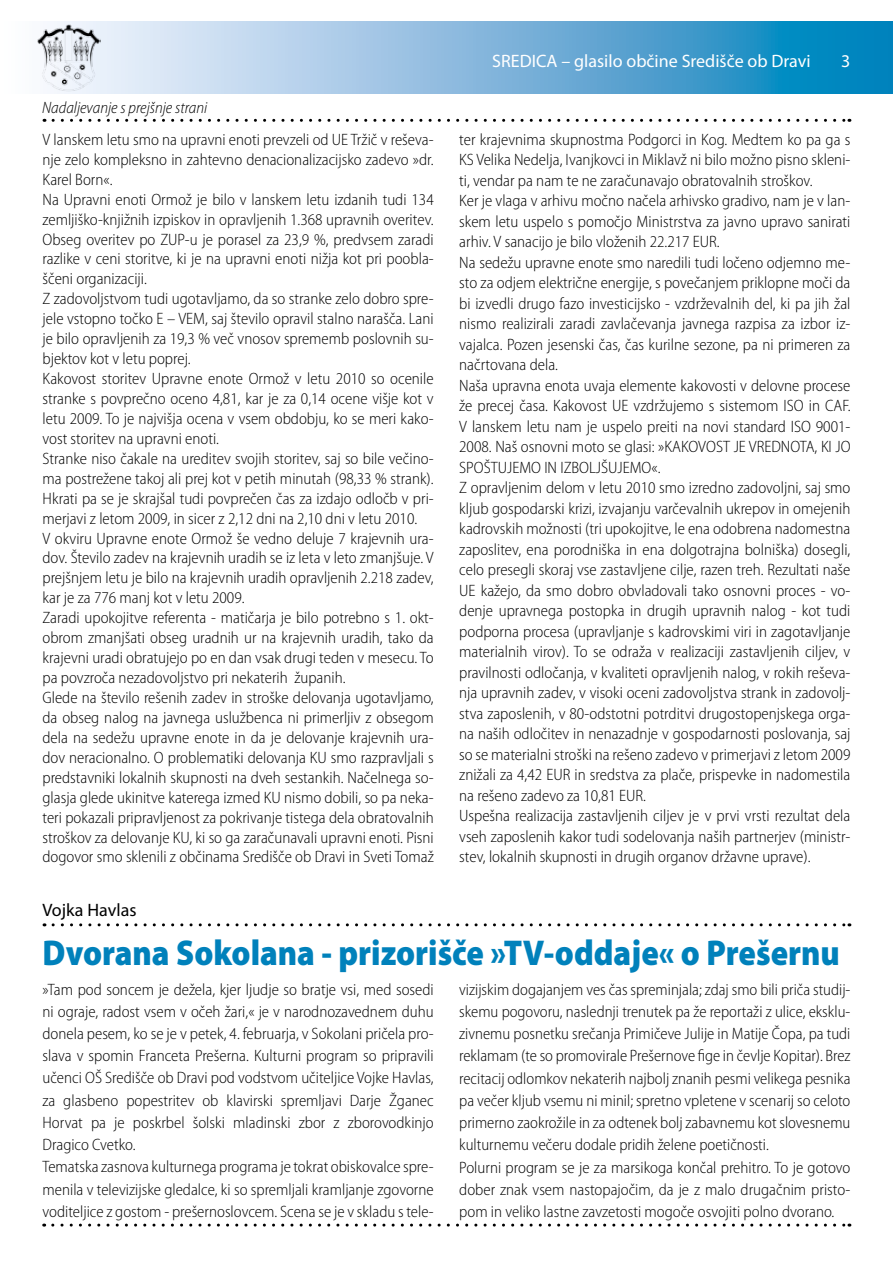
<style>
.page{position:relative;width:893px;height:1263px;background:#fff}
.page>*{position:absolute;margin:0;border:0;box-sizing:border-box;transform-origin:0 0}
.t1{font:900 36px "Myriad Pro";color:#0081bb;scale:.9 1}
.t2{font:18px "Myriad Pro";color:#fff}
.t3{font:18px "Myriad Pro";color:#000}
.t4{font:300 semi-condensed 16.5px/20px "Myriad Pro";color:#000}
.t5{font:italic 300 semi-condensed 16.5px "Myriad Pro";color:#000}
</style>
<div class="page">
<svg style="left:54px;top:21px;width:839px;height:73px;background:#78b5da"></svg>
<img style="left:37px;top:24px;width:64px;height:67px">
<svg style="left:53px;top:1223px;width:797px;height:3px"></svg>
<svg style="left:53px;top:923px;width:797px;height:3px"></svg>
<svg style="left:53px;top:119px;width:797px;height:3px"></svg>
<p class="t5" style="left:42px;top:99px;width:167px">Nadaljevanje s prejšnje strani</p>
<p class="t2" style="left:492px;top:50px;width:320px">SREDICA – glasilo občine Središče ob Dravi</p>
<p class="t2" style="left:841px;top:50px;width:11px">3</p>
<p class="t4" style="left:43px;top:130px;width:393px">V lanskem letu smo na upravni enoti prevzeli od UE Tržič v reševa&shy;nje zelo kompleksno in zahtevno denacionalizacijsko zadevo »dr.<br>Karel Born«.<br>Na Upravni enoti Ormož je bilo v lanskem letu izdanih tudi 134 zemljiško-knjižnih izpiskov in opravljenih 1.368 upravnih overitev.<br>Obseg overitev po ZUP-u je porasel za 23,9 %, predvsem zaradi razlike v ceni storitve, ki je na upravni enoti nižja kot pri poobla&shy;ščeni organizaciji.<br>Z zadovoljstvom tudi ugotavljamo, da so stranke zelo dobro spre&shy;jele vstopno točko E – VEM, saj število opravil stalno narašča. Lani je bilo opravljenih za 19,3 % več vnosov sprememb poslovnih su&shy;bjektov kot v letu poprej.<br>Kakovost storitev Upravne enote Ormož v letu 2010 so ocenile stranke s povprečno oceno 4,81, kar je za 0,14 ocene višje kot v letu 2009. To je najvišja ocena v vsem obdobju, ko se meri kako&shy;vost storitev na upravni enoti.<br>Stranke niso čakale na ureditev svojih storitev, saj so bile večino&shy;ma postrežene takoj ali prej kot v petih minutah (98,33 % strank).<br>Hkrati pa se je skrajšal tudi povprečen čas za izdajo odločb v pri&shy;merjavi z letom 2009, in sicer z 2,12 dni na 2,10 dni v letu 2010.<br>V okviru Upravne enote Ormož še vedno deluje 7 krajevnih ura&shy;dov. Število zadev na krajevnih uradih se iz leta v leto zmanjšuje. V prejšnjem letu je bilo na krajevnih uradih opravljenih 2.218 zadev, kar je za 776 manj kot v letu 2009.<br>Zaradi upokojitve referenta - matičarja je bilo potrebno s 1. okt&shy;obrom zmanjšati obseg uradnih ur na krajevnih uradih, tako da krajevni uradi obratujejo po en dan vsak drugi teden v mesecu. To pa povzroča nezadovoljstvo pri nekaterih županih.<br>Glede na število rešenih zadev in stroške delovanja ugotavljamo, da obseg nalog na javnega uslužbenca ni primerljiv z obsegom dela na sedežu upravne enote in da je delovanje krajevnih ura&shy;dov neracionalno. O problematiki delovanja KU smo razpravljali s predstavniki lokalnih skupnosti na dveh sestankih. Načelnega so&shy;glasja glede ukinitve katerega izmed KU nismo dobili, so pa neka&shy;teri pokazali pripravljenost za pokrivanje tistega dela obratovalnih stroškov za delovanje KU, ki so ga zaračunavali upravni enoti. Pisni dogovor smo sklenili z občinama Središče ob Dravi in Sveti Tomaž</p>
<p class="t4" style="left:459px;top:129px;width:393px;line-height:20.5px">ter krajevnima skupnostma Podgorci in Kog. Medtem ko pa ga s KS Velika Nedelja, Ivanjkovci in Miklavž ni bilo možno pisno skleni&shy;ti, vendar pa nam te ne zaračunavajo obratovalnih stroškov.<br>Ker je vlaga v arhivu močno načela arhivsko gradivo, nam je v lan&shy;skem letu uspelo s pomočjo Ministrstva za javno upravo sanirati arhiv. V sanacijo je bilo vloženih 22.217 EUR.<br>Na sedežu upravne enote smo naredili tudi ločeno odjemno me&shy;sto za odjem električne energije, s povečanjem priklopne moči da bi izvedli drugo fazo investicijsko - vzdrževalnih del, ki pa jih žal nismo realizirali zaradi zavlačevanja javnega razpisa za izbor iz&shy;vajalca. Pozen jesenski čas, čas kurilne sezone, pa ni primeren za načrtovana dela.<br>Naša upravna enota uvaja elemente kakovosti v delovne procese že precej časa. Kakovost UE vzdržujemo s sistemom ISO in CAF.<br>V lanskem letu nam je uspelo preiti na novi standard ISO 9001- 2008. Naš osnovni moto se glasi: »KAKOVOST JE VREDNOTA, KI JO SPOŠTUJEMO IN IZBOLJŠUJEMO«.<br>Z opravljenim delom v letu 2010 smo izredno zadovoljni, saj smo kljub gospodarski krizi, izvajanju varčevalnih ukrepov in omejenih kadrovskih možnosti (tri upokojitve, le ena odobrena nadomestna zaposlitev, ena porodniška in ena dolgotrajna bolniška) dosegli, celo presegli skoraj vse zastavljene cilje, razen treh. Rezultati naše UE kažejo, da smo dobro obvladovali tako osnovni proces - vo&shy;denje upravnega postopka in drugih upravnih nalog - kot tudi podporna procesa (upravljanje s kadrovskimi viri in zagotavljanje materialnih virov). To se odraža v realizaciji zastavljenih ciljev, v pravilnosti odločanja, v kvaliteti opravljenih nalog, v rokih reševa&shy;nja upravnih zadev, v visoki oceni zadovoljstva strank in zadovolj&shy;stva zaposlenih, v 80-odstotni potrditvi drugostopenjskega orga&shy;na naših odločitev in nenazadnje v gospodarnosti poslovanja, saj so se materialni stroški na rešeno zadevo v primerjavi z letom 2009 znižali za 4,42 EUR in sredstva za plače, prispevke in nadomestila na rešeno zadevo za 10,81 EUR.<br>Uspešna realizacija zastavljenih ciljev je v prvi vrsti rezultat dela vseh zaposlenih kakor tudi sodelovanja naših partnerjev (ministr&shy;stev, lokalnih skupnosti in drugih organov državne uprave).</p>
<p class="t3" style="left:43px;top:899px;width:95px">Vojka Havlas</p>
<h1 class="t1" style="left:43px;top:932px;width:887px">Dvorana Sokolana - prizorišče »TV-oddaje« o Prešernu</h1>
<p class="t4" style="left:43px;top:978px;width:393px;line-height:22.2px">»Tam pod soncem je dežela, kjer ljudje so bratje vsi, med sosedi ni ograje, radost vsem v očeh žari,« je v narodnozavednem duhu donela pesem, ko se je v petek, 4. februarja, v Sokolani pričela pro&shy;slava v spomin Franceta Prešerna. Kulturni program so pripravili učenci OŠ Središče ob Dravi pod vodstvom učiteljice Vojke Havlas, za glasbeno popestritev ob klavirski spremljavi Darje Žganec Horvat pa je poskrbel šolski mladinski zbor z zborovodkinjo Dragico Cvetko.<br>Tematska zasnova kulturnega programa je tokrat obiskovalce spre&shy;menila v televizijske gledalce, ki so spremljali kramljanje zgovorne voditeljice z gostom - prešernoslovcem. Scena se je v skladu s tele-</p>
<p class="t4" style="left:459px;top:978px;width:393px;line-height:22.2px">vizijskim dogajanjem ves čas spreminjala; zdaj smo bili priča studij&shy;skemu pogovoru, naslednji trenutek pa že reportaži z ulice, eksklu&shy;zivnemu posnetku srečanja Primičeve Julije in Matije Čopa, pa tudi reklamam (te so promovirale Prešernove fige in čevlje Kopitar). Brez recitacij odlomkov nekaterih najbolj znanih pesmi velikega pesnika pa večer kljub vsemu ni minil; spretno vpletene v scenarij so celoto primerno zaokrožile in za odtenek bolj zabavnemu kot slovesnemu kulturnemu večeru dodale pridih želene poetičnosti.<br>Polurni program se je za marsikoga končal prehitro. To je gotovo dober znak vsem nastopajočim, da je z malo drugačnim pristo&shy;pom in veliko lastne zavzetosti mogoče osvojiti polno dvorano.</p>
</div>
